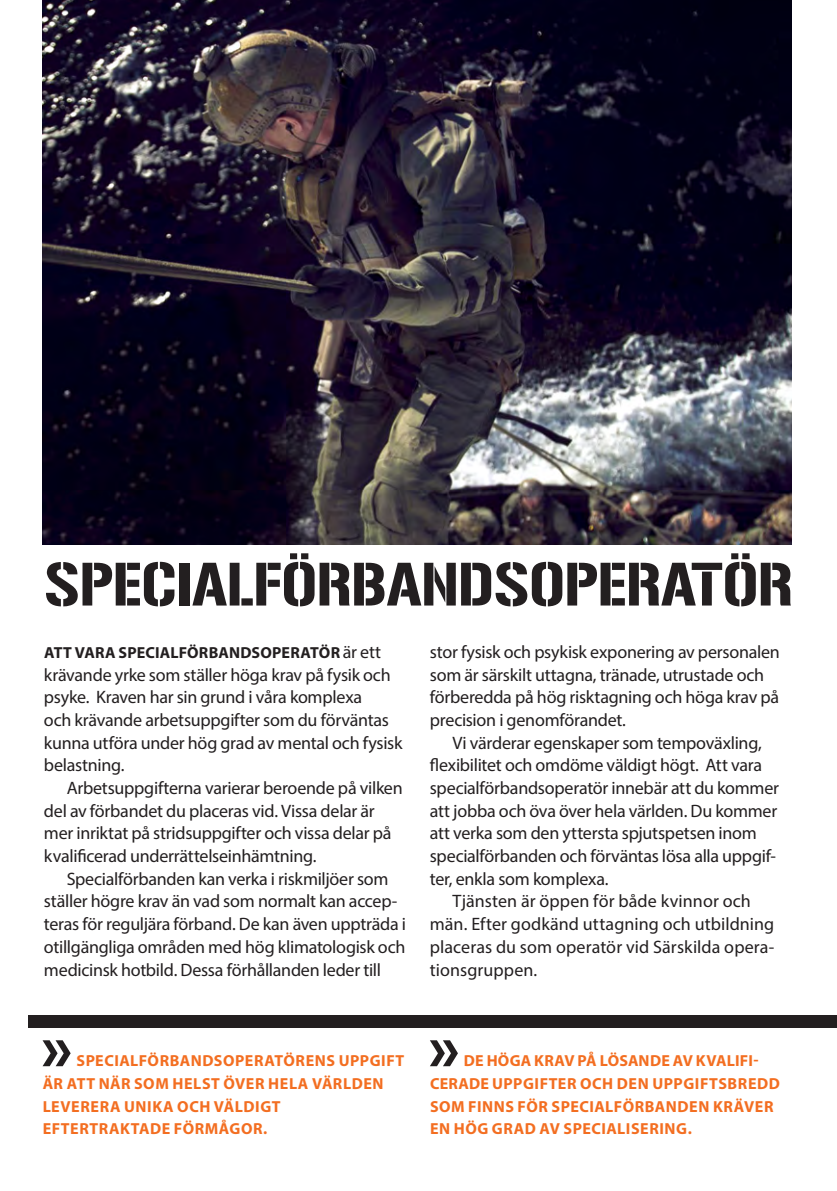
<style>
.page{position:relative;width:837px;height:1191px;background:#fff}
.page>*{position:absolute;margin:0;border:0;box-sizing:border-box;transform-origin:0 0}
.t1{font:54px "Gunplay";color:#231f20}
.Bröd_svart_indrag{font:18px/22.6px "Myriad Pro";letter-spacing:-.015em;color:#231f20}
.Bröd_svart_1stycke{font:18px/22.6px "Myriad Pro";letter-spacing:-.015em;color:#231f20}
.Bröd_svart_indrag-2{font:18px/22.6px "Myriad Pro";letter-spacing:.005em;color:#231f20}
.Bröd_vit_1stycke{font:700 16px/22.6px "Myriad Pro";letter-spacing:.03em;color:#f36e21}
.Bröd_svart_1stycke-2{font:700 16px "Myriad Pro";letter-spacing:.01em;color:#231f20}
.s1{font-weight:400;font-size:18px}
</style>
<div class="page">
<img style="left:43px;top:0;width:748px;height:544px">
<div style="left:28px;top:1015px;width:808px;height:12px;background:#231f20"></div>
<svg style="left:43px;top:1040px;width:28px;height:26px"></svg>
<svg style="left:430px;top:1040px;width:28px;height:26px"></svg>
<p class="t1" style="left:44px;top:553px;width:750px">SPECIALFÖRBANDSOPERATÖR</p>
<p class="Bröd_svart_1stycke-2" style="left:44px;top:642px;width:338px">ATT VARA SPECIALFÖRBANDSOPERATÖR <span class="s1">är ett</span></p>
<p class="Bröd_svart_1stycke" style="left:44px;top:663px;width:360px">krävande yrke som ställer höga krav på fysik och psyke. Kraven har sin grund i våra komplexa<br>och krävande arbetsuppgifter som du förväntas kunna utföra under hög grad av mental och fysisk belastning.</p>
<p class="Bröd_svart_indrag" style="left:44px;top:776px;width:360px;text-indent:23px">Arbetsuppgifterna varierar beroende på vilken del av förbandet du placeras vid. Vissa delar är mer inriktat på stridsuppgifter och vissa delar på kvalificerad underrättelseinhämtning.</p>
<p class="Bröd_svart_indrag" style="left:44px;top:867px;width:363px;text-indent:23px">Specialförbanden kan verka i riskmiljöer som ställer högre krav än vad som normalt kan accep&shy;teras för reguljära förband. De kan även uppträda i otillgängliga områden med hög klimatologisk och medicinsk hotbild. Dessa förhållanden leder till</p>
<p class="Bröd_svart_indrag" style="left:429px;top:640px;width:351px">stor fysisk och psykisk exponering av personalen som är särskilt uttagna, tränade, utrustade och förberedda på hög risktagning och höga krav på precision i genomförandet.</p>
<p class="Bröd_svart_indrag" style="left:429px;top:731px;width:350px;text-indent:23px">Vi värderar egenskaper som tempoväxling, flexibilitet och omdöme väldigt högt. Att vara specialförbandsoperatör innebär att du kommer att jobba och öva över hela världen. Du kommer att verka som den yttersta spjutspetsen inom specialförbanden och förväntas lösa alla uppgif&shy;ter, enkla som komplexa.</p>
<p class="Bröd_svart_indrag-2" style="left:429px;top:890px;width:346px;text-indent:23px">Tjänsten är öppen för både kvinnor och män. Efter godkänd uttagning och utbildning placeras du som operatör vid Särskilda opera&shy;tionsgruppen.</p>
<p class="Bröd_vit_1stycke" style="left:43px;top:1049px;width:363px;text-indent:34px">SPECIALFÖRBANDSOPERATÖRENS UPPGIFT<br>ÄR ATT NÄR SOM HELST ÖVER HELA VÄRLDEN<br>LEVERERA UNIKA OCH VÄLDIGT<br>EFTERTRAKTADE FÖRMÅGOR.</p>
<p class="Bröd_vit_1stycke" style="left:430px;top:1049px;width:351px;text-indent:34px">DE HÖGA KRAV PÅ LÖSANDE AV KVALIFI-CERADE UPPGIFTER OCH DEN UPPGIFTSBREDD SOM FINNS FÖR SPECIALFÖRBANDEN KRÄVER EN HÖG GRAD AV SPECIALISERING.</p>
</div>
